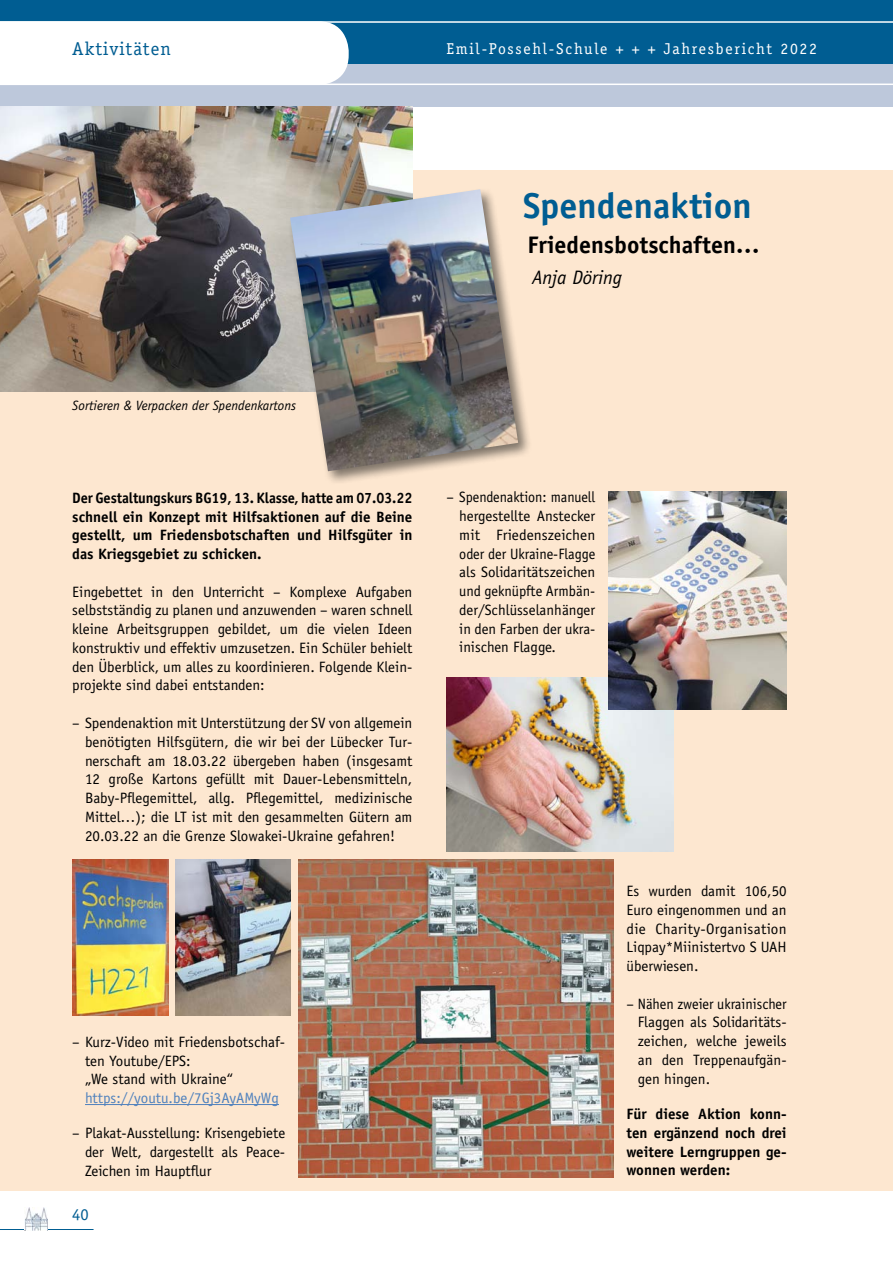
<style>
.page{position:relative;width:893px;height:1263px;background:#fff}
.page>*{position:absolute;margin:0;border:0;box-sizing:border-box;transform-origin:0 0}
.t1{font:700 36px "Officina Sans";color:#005d92}
.t2{font:700 24px "Officina Sans";color:#000}
.t3{font:italic 19.5px "Officina Sans";color:#000}
.t4{font:18.75px "Officina Serif";letter-spacing:.05em;color:#005d92}
.t5{font:16.5px "Officina Sans";color:#005d92}
.t6{font:15.75px "Officina Serif";letter-spacing:.11em;color:#fff}
.t7{font:15px/18.8px "Officina Sans";color:#000;text-align:justify}
.t8{font:700 15px/18.8px "Officina Sans";color:#000;text-align:justify;scale:.96 1}
.t9{font:700 15px/18.8px "Officina Sans";color:#000;text-align:justify}
.t10{font:15px "Officina Sans";color:#4f81bd}
.t11{font:italic 13.5px "Officina Sans";color:#000}
</style>
<div class="page">
<div style="left:0;top:0;width:893px;height:64px;background:#005d92"></div>
<div style="left:0;top:64px;width:893px;height:42px;background:#bdc8db"></div>
<svg style="left:349px;top:21px;width:544px;height:64px"></svg>
<div style="left:0;top:21px;width:349px;height:64px;background:#fff"></div>
<hr style="left:0;top:1229px;width:94px;height:1px;background:#005d92">
<img style="left:25px;top:1207px;width:23px;height:24px">
<div style="left:0;top:170px;width:893px;height:1021px;background:#fde7d0"></div>
<img style="left:0;top:106px;width:412px;height:285px">
<hr style="left:85px;top:1104px;width:194px;height:1px;background:#4f81bd">
<div style="left:288px;top:187px;width:245px;height:299px;background:#000;opacity:.5"></div>
<img style="left:290px;top:189px;width:228px;height:282px">
<img style="left:176px;top:859px;width:114px;height:156px">
<img style="left:72px;top:859px;width:96px;height:156px">
<img style="left:298px;top:859px;width:316px;height:319px">
<img style="left:446px;top:677px;width:227px;height:174px">
<img style="left:608px;top:491px;width:179px;height:218px">
<p class="t4" style="left:72px;top:38px;width:100px">Aktivitäten</p>
<p class="t6" style="left:446px;top:40px;width:372px">Emil-Possehl-Schule + + + Jahresbericht 2022</p>
<h1 class="t1" style="left:523px;top:183px;width:230px">Spendenaktion</h1>
<h2 class="t2" style="left:527px;top:230px;width:234px">Friedensbotschaften…</h2>
<h3 class="t3" style="left:532px;top:266px;width:91px">Anja Döring</h3>
<p class="t11" style="left:72px;top:397px;width:225px">Sortieren &amp; Verpacken der Spendenkartons</p>
<p class="t8" style="left:72px;top:488px;width:356px">Der Gestaltungskurs BG19, 13. Klasse, hatte am 07.03.22 schnell ein Konzept mit Hilfsaktionen auf die Beine gestellt, um Friedensbotschaften und Hilfsgüter in das Kriegsgebiet zu schicken.</p>
<p class="t7" style="left:72px;top:582px;width:342px">Eingebettet in den Unterricht – Komplexe Aufgaben selbstständig zu planen und anzuwenden – waren schnell kleine Arbeitsgruppen gebildet, um die vielen Ideen konstruktiv und effektiv umzusetzen. Ein Schüler behielt den Überblick, um alles zu koordinieren. Folgende Klein&shy;projekte sind dabei entstanden:</p>
<p class="t7" style="left:85px;top:713px;width:329px;text-indent:-13px">– Spendenaktion mit Unterstützung der SV von allgemein benötigten Hilfsgütern, die wir bei der Lübecker Tur&shy;nerschaft am 18.03.22 übergeben haben (insgesamt 12 große Kartons gefüllt mit Dauer-Lebensmitteln, Baby-Pflegemittel, allg. Pflegemittel, medizinische Mittel…); die LT ist mit den gesammelten Gütern am 20.03.22 an die Grenze Slowakei-Ukraine gefahren!</p>
<p class="t7" style="left:85px;top:1032px;width:202px;text-align:left;text-indent:-13px">– Kurz-Video mit Friedensbotschaf&shy;ten Youtube/EPS:<br>„We stand with Ukraine“</p>
<p class="t10" style="left:85px;top:1089px;width:195px">https://youtu.be/7Gj3AyAMyWg</p>
<p class="t7" style="left:85px;top:1124px;width:202px;text-indent:-13px">– Plakat-Ausstellung: Krisengebiete der Welt, dargestellt als Peace-Zeichen im Hauptflur</p>
<p class="t5" style="left:72px;top:1205px;width:18px">40</p>
<p class="t7" style="left:459px;top:488px;width:138px;text-indent:-13px">– Spendenaktion: manuell hergestellte Anstecker mit Friedenszeichen oder der Ukraine-Flagge als Solidaritätszeichen und geknüpfte Armbän&shy;der/Schlüsselanhänger in den Farben der ukra&shy;inischen Flagge.</p>
<p class="t7" style="left:626px;top:882px;width:162px">Es wurden damit 106,50<br>Euro eingenommen und an die Charity-Organisation Liqpay*Miinistertvo S UAH überwiesen.</p>
<p class="t7" style="left:638px;top:994px;width:150px;text-indent:-11px">– Nähen zweier ukrainischer Flaggen als Solidaritäts&shy;zeichen, welche jeweils an den Treppenaufgän&shy;gen hingen.</p>
<p class="t9" style="left:626px;top:1104px;width:162px">Für diese Aktion konn&shy;ten ergänzend noch drei weitere Lerngruppen ge&shy;wonnen werden:</p>
</div>
